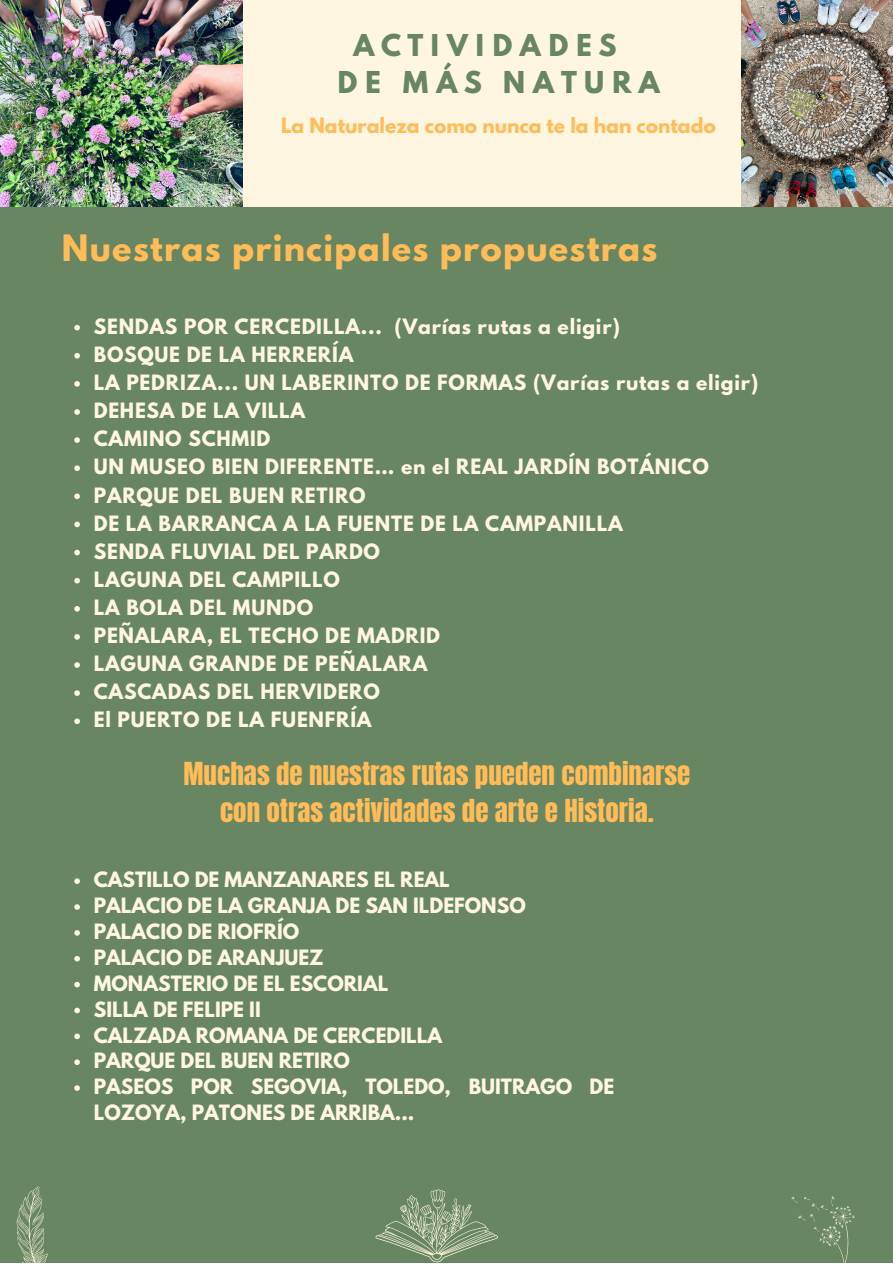
<style>
.page{position:relative;width:893px;height:1264px;background:#fff}
.page>*{position:absolute;margin:0;border:0;box-sizing:border-box;transform-origin:0 0}
.t1{font:700 32.25px "League Spartan";letter-spacing:.04em;color:#ffbc58}
.t2{font:27px/37px "Anton";color:#ffbc58;text-align:center}
.t3{font:800 26.7px "Spartan";letter-spacing:.23em;color:#678661}
.t4{font:700 18.75px "League Spartan";letter-spacing:.04em;color:#fff6e1}
.t5{font:700 18.75px/25.8px "League Spartan";color:#fff6e1}
.t6{font:700 18.75px "League Spartan";color:#ffbc58}
</style>
<div class="page">
<div style="left:0;top:0;width:892px;height:1262px;background:#fff6e1"></div>
<img style="left:0;top:0;width:242px;height:207px">
<div style="left:0;top:207px;width:892px;height:1055px;background:#678661"></div>
<svg style="left:74px;top:325px;width:6px;height:5px"></svg>
<svg style="left:74px;top:353px;width:6px;height:5px"></svg>
<svg style="left:74px;top:381px;width:6px;height:5px"></svg>
<svg style="left:74px;top:409px;width:6px;height:6px"></svg>
<svg style="left:74px;top:437px;width:6px;height:6px"></svg>
<svg style="left:74px;top:465px;width:6px;height:6px"></svg>
<svg style="left:74px;top:493px;width:6px;height:6px"></svg>
<svg style="left:74px;top:521px;width:6px;height:6px"></svg>
<svg style="left:74px;top:549px;width:6px;height:6px"></svg>
<svg style="left:74px;top:578px;width:6px;height:5px"></svg>
<svg style="left:74px;top:606px;width:6px;height:5px"></svg>
<svg style="left:74px;top:634px;width:6px;height:5px"></svg>
<svg style="left:74px;top:662px;width:6px;height:6px"></svg>
<svg style="left:74px;top:690px;width:6px;height:6px"></svg>
<svg style="left:74px;top:718px;width:6px;height:6px"></svg>
<img style="left:741px;top:0;width:151px;height:207px">
<svg style="left:791px;top:1196px;width:63px;height:66px"></svg>
<svg style="left:375px;top:1189px;width:123px;height:73px"></svg>
<svg style="left:12px;top:1186px;width:39px;height:77px"></svg>
<svg style="left:74px;top:878px;width:6px;height:6px"></svg>
<svg style="left:74px;top:904px;width:6px;height:5px"></svg>
<svg style="left:74px;top:930px;width:6px;height:5px"></svg>
<svg style="left:74px;top:956px;width:6px;height:5px"></svg>
<svg style="left:74px;top:981px;width:6px;height:6px"></svg>
<svg style="left:74px;top:1007px;width:6px;height:6px"></svg>
<svg style="left:74px;top:1033px;width:6px;height:6px"></svg>
<svg style="left:74px;top:1059px;width:6px;height:6px"></svg>
<svg style="left:74px;top:1085px;width:6px;height:5px"></svg>
<p class="t3" style="left:353px;top:33px;width:266px">ACTIVIDADES</p>
<p class="t3" style="left:336px;top:70px;width:325px">DE MÁS NATURA</p>
<p class="t6" style="left:281px;top:116px;width:436px">La Naturaleza como nunca te la han contado</p>
<p class="t1" style="left:62px;top:232px;width:596px">Nuestras principales propuestras</p>
<p class="t4" style="left:94px;top:317px;width:527px">SENDAS POR CERCEDILLA... (Varías rutas a eligir)</p>
<p class="t4" style="left:94px;top:345px;width:261px">BOSQUE DE LA HERRERÍA</p>
<p class="t4" style="left:94px;top:373px;width:666px">LA PEDRIZA... UN LABERINTO DE FORMAS (Varías rutas a eligir)</p>
<p class="t4" style="left:94px;top:401px;width:213px">DEHESA DE LA VILLA</p>
<p class="t4" style="left:94px;top:429px;width:178px">CAMINO SCHMID</p>
<p class="t4" style="left:94px;top:457px;width:616px">UN MUSEO BIEN DIFERENTE… en el REAL JARDÍN BOTÁNICO</p>
<p class="t4" style="left:94px;top:485px;width:273px">PARQUE DEL BUEN RETIRO</p>
<p class="t4" style="left:94px;top:513px;width:530px">DE LA BARRANCA A LA FUENTE DE LA CAMPANILLA</p>
<p class="t4" style="left:94px;top:542px;width:288px">SENDA FLUVIAL DEL PARDO</p>
<p class="t4" style="left:94px;top:570px;width:248px">LAGUNA DEL CAMPILLO</p>
<p class="t4" style="left:94px;top:598px;width:221px">LA BOLA DEL MUNDO</p>
<p class="t4" style="left:94px;top:626px;width:348px">PEÑALARA, EL TECHO DE MADRID</p>
<p class="t4" style="left:94px;top:654px;width:335px">LAGUNA GRANDE DE PEÑALARA</p>
<p class="t4" style="left:94px;top:682px;width:287px">CASCADAS DEL HERVIDERO</p>
<p class="t4" style="left:94px;top:710px;width:279px">El PUERTO DE LA FUENFRÍA</p>
<p class="t2" style="left:183px;top:755px;width:508px">Muchas de nuestras rutas pueden combinarse con otras actividades de arte e Historia.</p>
<p class="t5" style="left:94px;top:869px;width:357px">CASTILLO DE MANZANARES EL REAL</p>
<p class="t5" style="left:94px;top:895px;width:433px">PALACIO DE LA GRANJA DE SAN ILDEFONSO</p>
<p class="t5" style="left:94px;top:921px;width:207px">PALACIO DE RIOFRÍO</p>
<p class="t5" style="left:94px;top:946px;width:231px">PALACIO DE ARANJUEZ</p>
<p class="t5" style="left:94px;top:972px;width:296px">MONASTERIO DE EL ESCORIAL</p>
<p class="t5" style="left:94px;top:998px;width:168px">SILLA DE FELIPE II</p>
<p class="t5" style="left:94px;top:1024px;width:350px">CALZADA ROMANA DE CERCEDILLA</p>
<p class="t5" style="left:94px;top:1050px;width:257px">PARQUE DEL BUEN RETIRO</p>
<p class="t5" style="left:94px;top:1076px;width:522px">PASEOS POR SEGOVIA, TOLEDO, BUITRAGO DE<br>LOZOYA, PATONES DE ARRIBA...</p>
</div>
